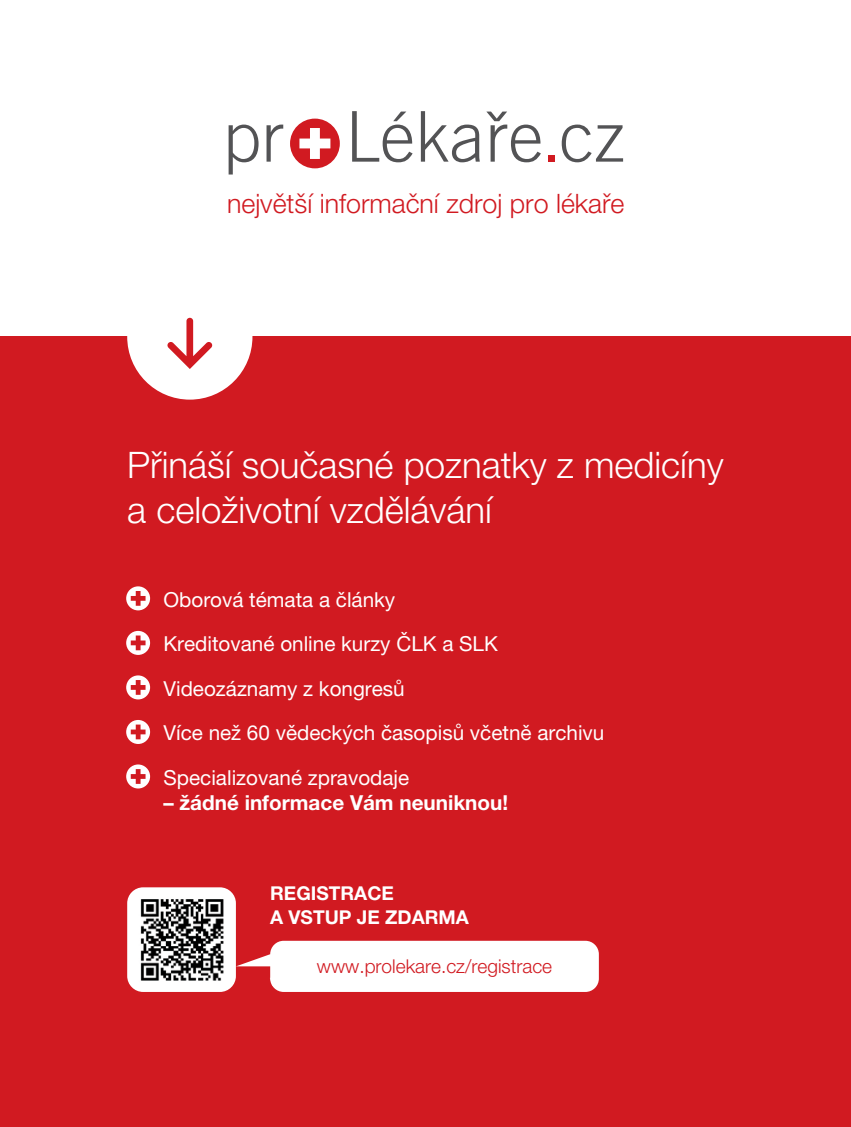
<style>
.page{position:relative;width:851px;height:1127px;background:#fff}
.page>*{position:absolute;margin:0;border:0;box-sizing:border-box;transform-origin:0 0}
.t1{font:54.6px "MFG Labs Iconset";color:#d11a21}
.t2{font:300 36.6px/44.2px "Helvetica Neue LT Pro";color:#fff}
.t3{font:300 26.7px "Helvetica Neue LT Pro";color:#d11a21}
.t4{font:20.7px/44.5px "Helvetica Neue LT Pro";color:#fff}
.t5{font:700 20.7px "Helvetica Neue LT Pro";color:#fff}
.t6{font:300 19.05px "Helvetica Neue LT Pro";color:#d11a21}
.t7{font:700 19.05px/23.9px "Helvetica Neue LT Pro";color:#fff}
</style>
<div class="page">
<div style="left:0;top:337px;width:850px;height:790px;background:#d11a21"></div>
<svg style="left:228px;top:125px;width:30px;height:49px"></svg>
<svg style="left:266px;top:125px;width:17px;height:37px"></svg>
<svg style="left:352px;top:111px;width:60px;height:51px"></svg>
<svg style="left:421px;top:111px;width:58px;height:51px"></svg>
<svg style="left:487px;top:112px;width:54px;height:50px"></svg>
<div style="left:290px;top:119px;width:50px;height:49px;background:#d11a21;border-radius:50%"></div>
<svg style="left:299px;top:128px;width:31px;height:31px"></svg>
<div style="left:548px;top:155px;width:6px;height:7px;background:#d11a21"></div>
<svg style="left:561px;top:125px;width:62px;height:37px"></svg>
<div style="left:127px;top:274px;width:125px;height:126px;background:#fff;border-radius:50%"></div>
<div style="left:127px;top:887px;width:109px;height:105px;background:#fff;border-radius:16px"></div>
<img style="left:140px;top:899px;width:84px;height:82px">
<svg style="left:236px;top:941px;width:362px;height:51px;background:#fae9ea"></svg>
<svg style="left:126px;top:764px;width:24px;height:24px"></svg>
<svg style="left:126px;top:720px;width:24px;height:24px"></svg>
<svg style="left:126px;top:675px;width:24px;height:24px"></svg>
<svg style="left:126px;top:631px;width:24px;height:24px"></svg>
<svg style="left:126px;top:586px;width:24px;height:24px"></svg>
<p class="t3" style="left:227px;top:187px;width:399px">největší informační zdroj pro lékaře</p>
<h1 class="t1" style="left:167px;top:308px;width:46px">↓</h1>
<h2 class="t2" style="left:127px;top:442px;width:598px">Přináší současné poznatky z medicíny a celoživotní vzdělávání</h2>
<p class="t4" style="left:163px;top:577px;width:442px">Oborová témata a články<br>Kreditované online kurzy ČLK a SLK<br>Videozáznamy z kongresů<br>Více než 60 vědeckých časopisů včetně archivu<br>Specializované zpravodaje</p>
<p class="t5" style="left:163px;top:790px;width:346px">– žádné informace Vám neuniknou!</p>
<p class="t7" style="left:270px;top:881px;width:200px">REGISTRACE<br>A VSTUP JE ZDARMA</p>
<p class="t6" style="left:317px;top:954px;width:237px">www.prolekare.cz/registrace</p>
</div>
